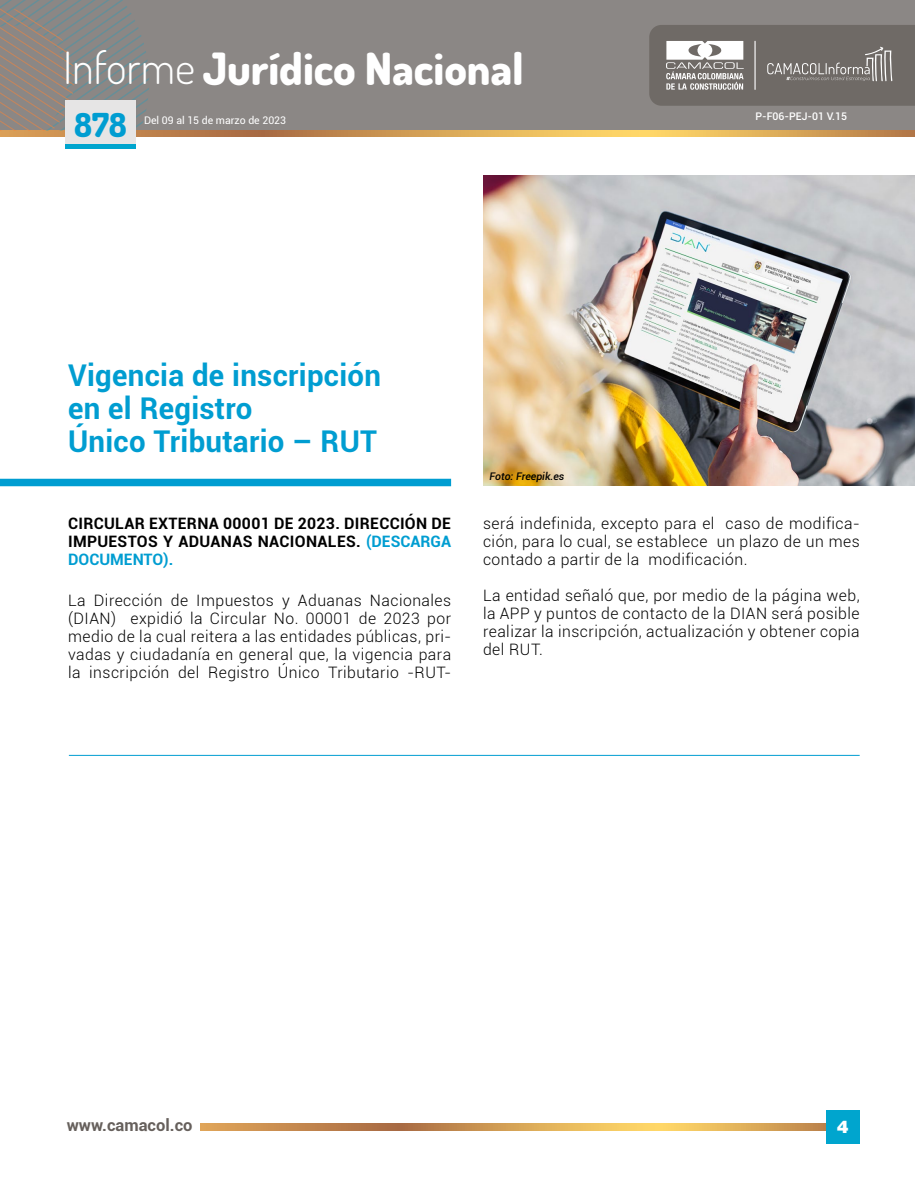
<style>
.page{position:relative;width:915px;height:1191px;background:#fff}
.page>*{position:absolute;margin:0;border:0;box-sizing:border-box;transform-origin:0 0}
.t1{font:800 44.4px "Dosis";color:#fff}
.t2{font:800 33px "Dosis";color:#009dd1}
.t3{font:700 30px/33px "Roboto";letter-spacing:.01em;color:#009dd1}
.t4{font:900 19.5px "Helvetica";color:#fff}
.t5{font:700 16.5px "Roboto";color:#66605c}
.t6{font:300 15.75px/18px "Roboto";letter-spacing:.03em;color:#000;text-align:justify}
.t7{font:700 15.75px/18px "Roboto";letter-spacing:.02em;color:#000;text-align:justify}
.t8{font:10.5px "Roboto";color:#fff}
.t9{font:500 10.5px "Roboto";color:#fff}
.t10{font:italic 500 10.5px "Roboto";color:#000}
.s1{font-weight:300}
.s2{color:#009dd1}
</style>
<div class="page">
<svg style="left:201px;top:1123px;width:624px;height:8px;background:#d39f55"></svg>
<div style="left:825px;top:1110px;width:34px;height:34px;background:#00a5ce"></div>
<div style="left:0;top:0;width:914px;height:130px;background:#8b8785"></div>
<svg style="left:0;top:130px;width:914px;height:6px;background:#d39f55"></svg>
<svg style="left:0;top:0;width:149px;height:130px"></svg>
<svg style="left:649px;top:25px;width:265px;height:81px;background:#7f7b77"></svg>
<hr style="left:754px;top:41px;width:1px;height:48px;background:#fff">
<div style="left:65px;top:144px;width:71px;height:5px;background:#00a5ce"></div>
<div style="left:65px;top:100px;width:71px;height:44px;background:#e6e5e5"></div>
<div style="left:0;top:479px;width:451px;height:7px;background:#009dd1"></div>
<img style="left:483px;top:175px;width:431px;height:310px">
<hr style="left:69px;top:755px;width:790px;height:1px;background:#009dd1">
<h1 class="t1" style="left:63px;top:40px;width:462px"><span class="s1">Informe</span> Jurídico Nacional</h1>
<h2 class="t2" style="left:74px;top:104px;width:54px">878</h2>
<p class="t8" style="left:144px;top:112px;width:143px">Del 09 al 15 de marzo de 2023</p>
<h3 class="t3" style="left:68px;top:358px;width:314px">Vigencia de inscripción en el Registro<br>Único Tributario – RUT</h3>
<p class="t10" style="left:489px;top:469px;width:76px">Foto: Freepik.es</p>
<p class="t9" style="left:755px;top:108px;width:93px">P-F06-PEJ-01 V.15</p>
<p class="t7" style="left:68px;top:514px;width:384px">CIRCULAR EXTERNA 00001 DE 2023. DIRECCIÓN DE IMPUESTOS Y ADUANAS NACIONALES. <span class="s2">(DESCARGA DOCUMENTO).</span></p>
<p class="t6" style="left:68px;top:590px;width:384px">La Dirección de Impuestos y Aduanas Nacionales (DIAN) expidió la Circular No. 00001 de 2023 por medio de la cual reitera a las entidades públicas, pri&shy;vadas y ciudadanía en general que, la vigencia para la inscripción del Registro Único Tributario -RUT-</p>
<p class="t6" style="left:483px;top:514px;width:378px">será indefinida, excepto para el caso de modifica&shy;ción, para lo cual, se establece un plazo de un mes contado a partir de la modificación.</p>
<p class="t6" style="left:483px;top:586px;width:378px">La entidad señaló que, por medio de la página web, la APP y puntos de contacto de la DIAN será posible realizar la inscripción, actualización y obtener copia del RUT.</p>
<p class="t5" style="left:67px;top:1113px;width:127px">www.camacol.co</p>
<p class="t4" style="left:836px;top:1119px;width:13px">4</p>
</div>
